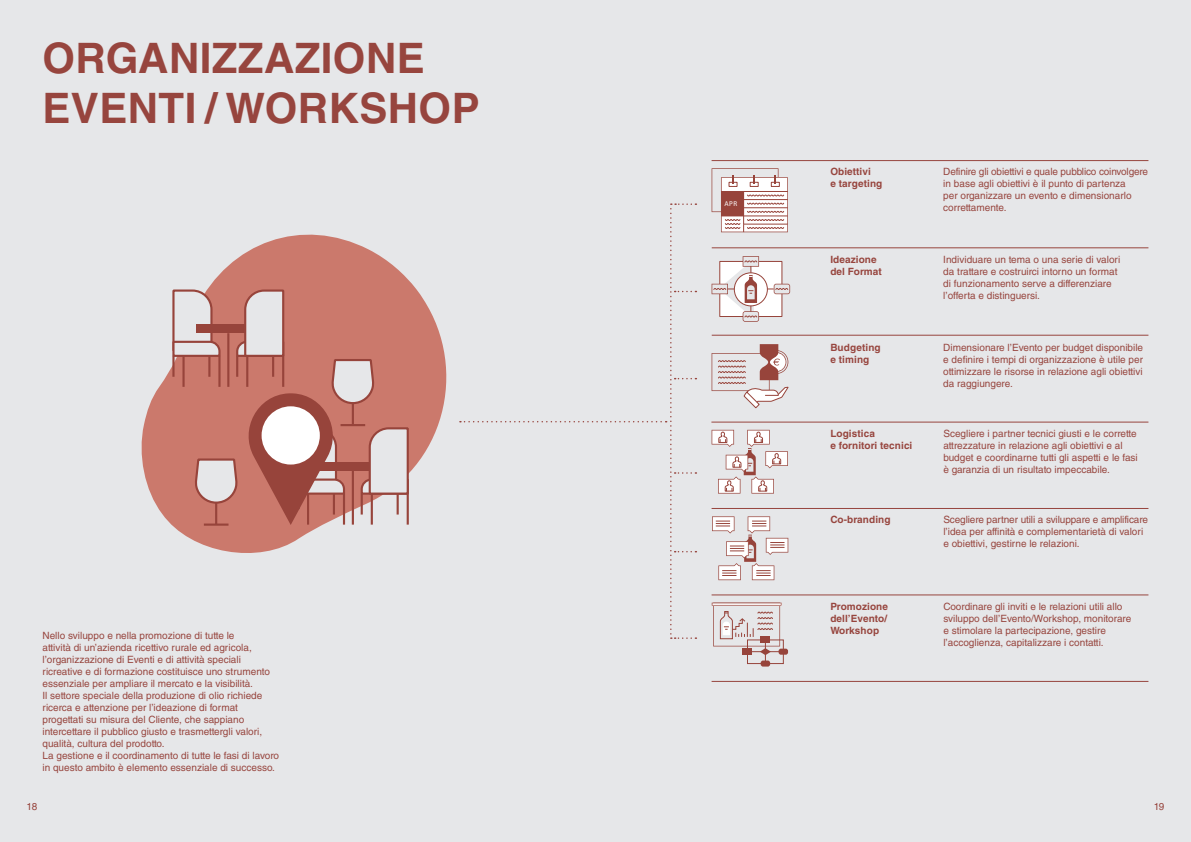
<style>
.page{position:relative;width:1191px;height:842px;background:#e6e7e9}
.page>*{position:absolute;margin:0;border:0;box-sizing:border-box;transform-origin:0 0}
.t1{font:700 42px/50px "Helvetica LT Std";letter-spacing:.01em;color:#97453e}
.t2{font:10px/12px "Helvetica LT Std";color:#97453e}
.t3{font:700 10px/12px "Helvetica LT Std";letter-spacing:.01em;color:#97453e}
.t4{font:500 7px "Akzidenz Grotesk BQ";color:#fff}
</style>
<div class="page">
<svg style="left:141px;top:234px;width:319px;height:319px"></svg>
<svg style="left:172px;top:288px;width:238px;height:237px"></svg>
<hr style="left:215px;top:503px;width:2px;height:22px;background:#97443b">
<hr style="left:204px;top:523px;width:24px;height:3px;background:#97443b">
<svg style="left:711px;top:168px;width:77px;height:64px"></svg>
<div style="left:721px;top:191px;width:22px;height:25px;background:#97443b"></div>
<svg style="left:711px;top:256px;width:79px;height:66px"></svg>
<hr style="left:711px;top:603px;width:70px;height:3px;background:#97443b">
<div style="left:760px;top:660px;width:10px;height:6px;background:#97443b;border-radius:2px"></div>
<div style="left:778px;top:649px;width:10px;height:6px;background:#97443b;border-radius:2px"></div>
<svg style="left:713px;top:603px;width:71px;height:61px"></svg>
<svg style="left:712px;top:516px;width:76px;height:64px"></svg>
<svg style="left:711px;top:344px;width:78px;height:65px"></svg>
<svg style="left:711px;top:430px;width:77px;height:64px"></svg>
<hr style="left:711px;top:160px;width:437px;height:1px;background:#97453e">
<hr style="left:711px;top:247px;width:437px;height:1px;background:#97453e">
<hr style="left:711px;top:335px;width:437px;height:1px;background:#97453e">
<hr style="left:711px;top:422px;width:437px;height:1px;background:#97453e">
<hr style="left:711px;top:508px;width:437px;height:1px;background:#97453e">
<hr style="left:711px;top:594px;width:437px;height:1px;background:#97453e">
<hr style="left:711px;top:681px;width:437px;height:1px;background:#97453e">
<svg style="left:460px;top:203px;width:236px;height:436px"></svg>
<h1 class="t1" style="left:43px;top:32px;width:439px">ORGANIZZAZIONE<br>EVENTI / WORKSHOP</h1>
<p class="t2" style="left:43px;top:629px;width:238px">Nello sviluppo e nella promozione di tutte le<br>attività di un’azienda ricettivo rurale ed agricola, l’organizzazione di Eventi e di attività speciali ricreative e di formazione costituisce uno strumento essenziale per ampliare il mercato e la visibilità.<br>Il settore speciale della produzione di olio richiede ricerca e attenzione per l’ideazione di format progettati su misura del Cliente, che sappiano intercettare il pubblico giusto e trasmettergli valori, qualità, cultura del prodotto.<br>La gestione e il coordinamento di tutte le fasi di lavoro in questo ambito è elemento essenziale di successo.</p>
<p class="t4" style="left:724px;top:199px;width:14px">APR</p>
<p class="t3" style="left:830px;top:166px;width:54px">Obiettivi<br>e targeting</p>
<p class="t2" style="left:943px;top:166px;width:206px">Definire gli obiettivi e quale pubblico coinvolgere in base agli obiettivi è il punto di partenza<br>per organizzare un evento e dimensionarlo correttamente.</p>
<p class="t3" style="left:830px;top:254px;width:53px">Ideazione del Format</p>
<p class="t2" style="left:943px;top:254px;width:178px">Individuare un tema o una serie di valori da trattare e costruirci intorno un format di funzionamento serve a differenziare l’offerta e distinguersi.</p>
<p class="t3" style="left:830px;top:342px;width:52px">Budgeting e timing</p>
<p class="t2" style="left:943px;top:342px;width:201px;text-align:justify">Dimensionare l’Evento per budget disponibile e definire i tempi di organizzazione è utile per ottimizzare le risorse in relazione agli obiettivi da raggiungere.</p>
<p class="t3" style="left:830px;top:427px;width:84px">Logistica<br>e fornitori tecnici</p>
<p class="t2" style="left:943px;top:427px;width:196px">Scegliere i partner tecnici giusti e le corrette attrezzature in relazione agli obiettivi e al budget e coordinarne tutti gli aspetti e le fasi è garanzia di un risultato impeccabile.</p>
<p class="t3" style="left:830px;top:514px;width:62px">Co-branding</p>
<p class="t2" style="left:943px;top:514px;width:206px">Scegliere partner utili a sviluppare e amplificare l’idea per affinità e complementarietà di valori e obiettivi, gestirne le relazioni.</p>
<p class="t3" style="left:830px;top:600px;width:59px;text-align:justify">Promozione dell’Evento/ Workshop</p>
<p class="t2" style="left:943px;top:600px;width:189px">Coordinare gli inviti e le relazioni utili allo sviluppo dell’Evento/Workshop, monitorare e stimolare la partecipazione, gestire l’accoglienza, capitalizzare i contatti.</p>
<p class="t2" style="left:27px;top:801px;width:12px">18</p>
<p class="t2" style="left:1153px;top:801px;width:12px">19</p>
</div>
